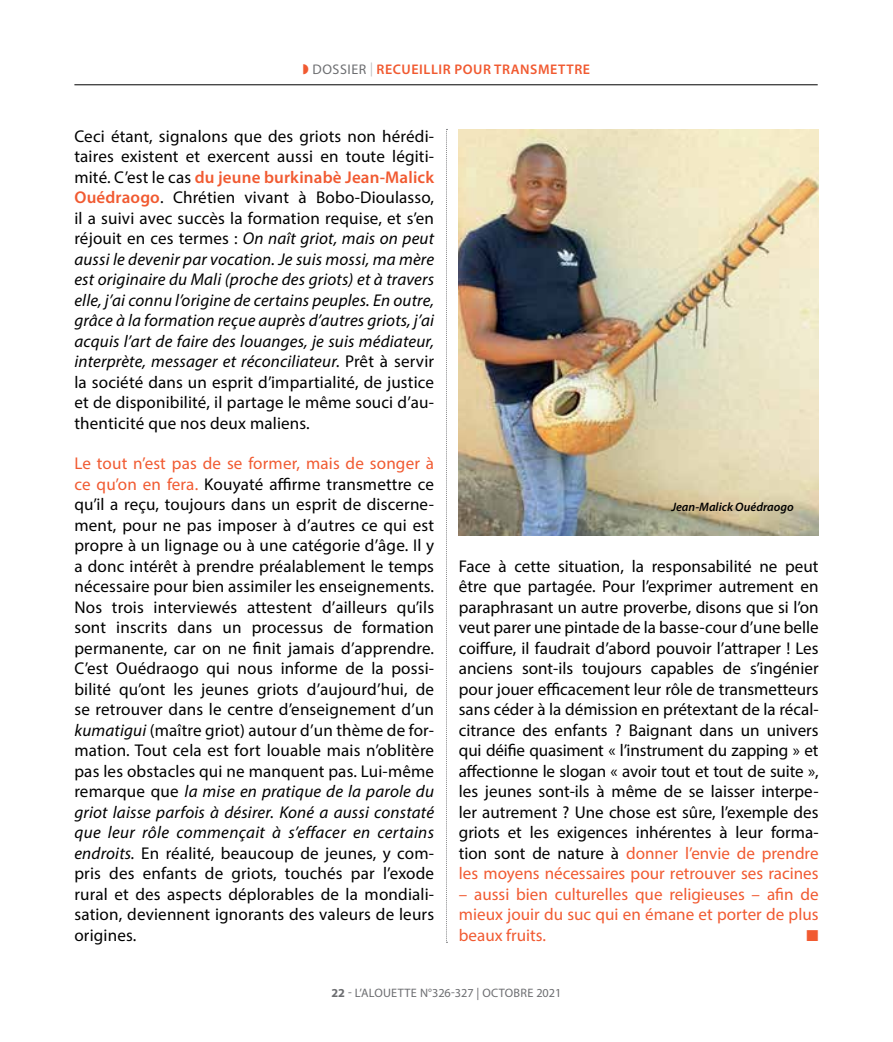
<style>
.page{position:relative;width:893px;height:1042px;background:#fff}
.page>*{position:absolute;margin:0;border:0;box-sizing:border-box;transform-origin:0 0}
.t1{font:17.15px/20.5px "Myriad Pro";letter-spacing:.01em;color:#000;text-align:justify}
.t2{font:17.15px/20.5px "Myriad Pro";color:#f15a31;text-align:justify}
.t3{font:15.75px "Zapf Dingbats ITC";color:#f15a31}
.t4{font:600 14px "Myriad Pro";letter-spacing:.04em;color:#f15a31}
.t5{font:12.25px "Myriad Pro";letter-spacing:.02em;color:#6d6e71}
.t6{font:italic 600 12.25px "Myriad Pro";color:#000}
.s1{font-weight:400;color:#6d6e71}
.s2{font-weight:400;font-stretch:condensed;color:#bcbec0}
.s3{font-weight:600;color:#f15a31}
.s4{font-style:italic}
.s5{color:#f15a31}
.s6{font-weight:700}
</style>
<div class="page">
<svg style="left:446px;top:129px;width:1px;height:814px"></svg>
<hr style="left:74px;top:84px;width:744px;height:1px;background:#000">
<img style="left:459px;top:129px;width:360px;height:407px">
<p class="t4" style="left:303px;top:61px;width:289px">◗ <span class="s1">DOSSIER</span> <span class="s2">|</span> RECUEILLIR POUR TRANSMETTRE</p>
<p class="t1" style="left:74px;top:126px;width:361px">Ceci étant, signalons que des griots non hérédi&shy;taires existent et exercent aussi en toute légiti&shy;mité. C’est le cas <span class="s3">du jeune burkinabè Jean-Malick Ouédraogo</span>. Chrétien vivant à Bobo-Dioulasso, il a suivi avec succès la formation requise, et s’en réjouit en ces termes : <span class="s4">On naît griot, mais on peut aussi le devenir par vocation. Je suis mossi, ma mère est originaire du Mali (proche des griots) et à travers elle, j’ai connu l’origine de certains peuples. En outre, grâce à la formation reçue auprès d’autres griots, j’ai acquis l’art de faire des louanges, je suis médiateur, interprète, messager et réconciliateur.</span> Prêt à servir la société dans un esprit d’impartialité, de justice et de disponibilité, il partage le même souci d’au&shy;thenticité que nos deux maliens.</p>
<p class="t1" style="left:74px;top:453px;width:361px"><span class="s5">Le tout n’est pas de se former, mais de songer à ce qu’on en fera.</span> Kouyaté affirme transmettre ce qu’il a reçu, toujours dans un esprit de discerne&shy;ment, pour ne pas imposer à d’autres ce qui est propre à un lignage ou à une catégorie d’âge. Il y a donc intérêt à prendre préalablement le temps nécessaire pour bien assimiler les enseignements.<br>Nos trois interviewés attestent d’ailleurs qu’ils sont inscrits dans un processus de formation permanente, car on ne finit jamais d’apprendre.<br>C’est Ouédraogo qui nous informe de la possi&shy;bilité qu’ont les jeunes griots d’aujourd’hui, de se retrouver dans le centre d’enseignement d’un <span class="s4">kumatigui</span> (maître griot) autour d’un thème de for&shy;mation. Tout cela est fort louable mais n’oblitère pas les obstacles qui ne manquent pas. Lui-même remarque que <span class="s4">la mise en pratique de la parole du griot laisse parfois à désirer. Koné a aussi constaté que leur rôle commençait à s’effacer en certains endroits.</span> En réalité, beaucoup de jeunes, y com&shy;pris des enfants de griots, touchés par l’exode rural et des aspects déplorables de la mondiali&shy;sation, deviennent ignorants des valeurs de leurs origines.</p>
<p class="t6" style="left:671px;top:499px;width:124px">Jean-Malick Ouédraogo</p>
<p class="t1" style="left:459px;top:555px;width:361px">Face à cette situation, la responsabilité ne peut être que partagée. Pour l’exprimer autrement en paraphrasant un autre proverbe, disons que si l’on veut parer une pintade de la basse-cour d’une belle coiffure, il faudrait d’abord pouvoir l’attraper ! Les anciens sont-ils toujours capables de s’ingénier pour jouer efficacement leur rôle de transmetteurs sans céder à la démission en prétextant de la récal&shy;citrance des enfants ? Baignant dans un univers qui déifie quasiment « l’instrument du zapping » et affectionne le slogan « avoir tout et tout de suite », les jeunes sont-ils à même de se laisser interpe&shy;ler autrement ? Une chose est sûre, l’exemple des griots et les exigences inhérentes à leur forma&shy;tion sont de nature à <span class="s5">donner l’envie de prendre les moyens nécessaires pour retrouver ses racines</span></p>
<p class="t2" style="left:459px;top:883px;width:361px">– aussi bien culturelles que religieuses – afin de mieux jouir du suc qui en émane et porter de plus beaux fruits.</p>
<p class="t3" style="left:807px;top:927px;width:13px">■</p>
<p class="t5" style="left:331px;top:985px;width:231px"><span class="s6">22</span> - L’ALOUETTE N°326-327 | OCTOBRE 2021</p>
</div>
